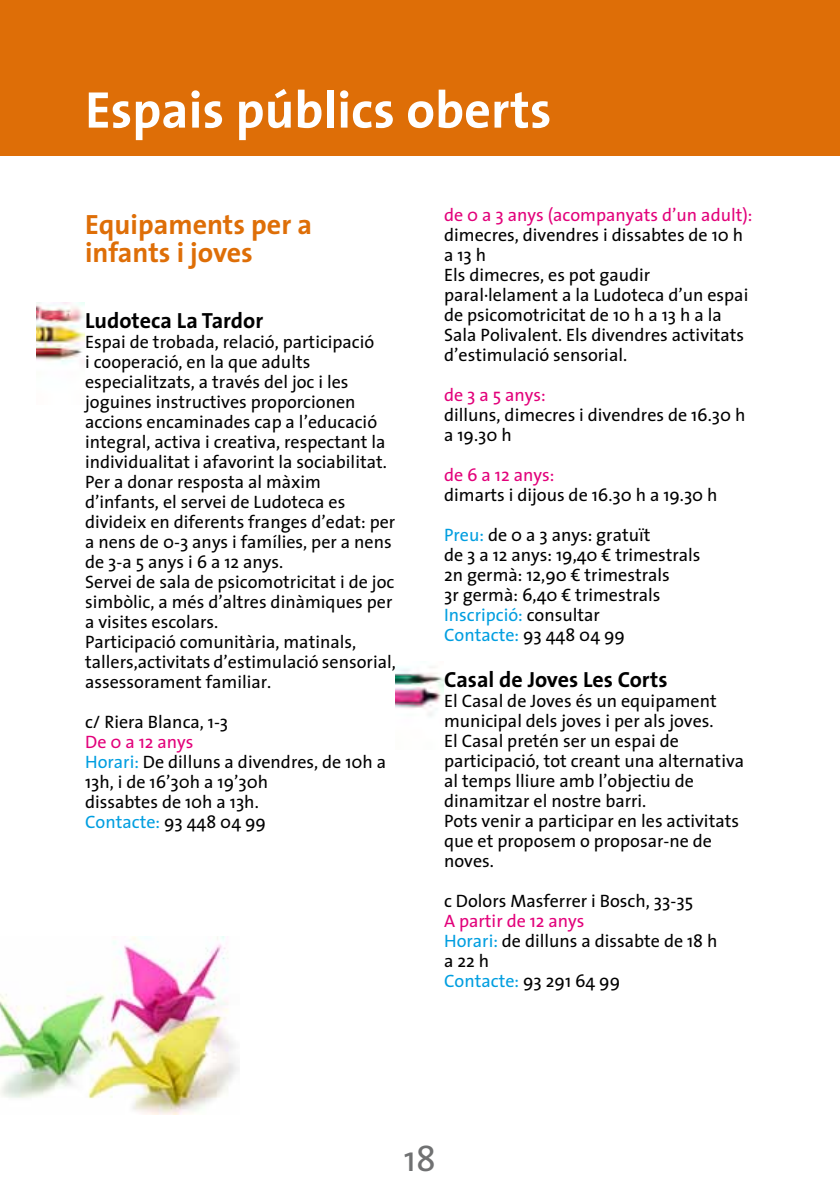
<style>
.page{position:relative;width:840px;height:1191px;background:#fff}
.page>*{position:absolute;margin:0;border:0;box-sizing:border-box;transform-origin:0 0}
.t1{font:700 52px "The Sans";color:#fff}
.t2{font:36px "The Sans";color:#707172}
.t3{font:700 28px/28px "The Sans";color:#de6e07}
.t4{font:700 22px "The Sans";color:#000}
.t5{font:18px/20px "The Sans";color:#000}
.t6{font:18px "The Sans";color:#e2007a}
.s1{color:#e2007a}
.s2{color:#009ee0}
</style>
<div class="page">
<div style="left:0;top:0;width:839px;height:156px;background:#de6e07"></div>
<img style="left:0;top:936px;width:239px;height:178px">
<img style="left:37px;top:302px;width:48px;height:62px">
<img style="left:395px;top:667px;width:48px;height:49px">
<h1 class="t1" style="left:85px;top:66px;width:467px">Espais públics oberts</h1>
<h3 class="t3" style="left:85px;top:210px;width:228px">Equipaments per a infants i joves</h3>
<p class="t4" style="left:85px;top:302px;width:179px">Ludoteca La Tardor</p>
<p class="t5" style="left:85px;top:331px;width:312px">Espai de trobada, relació, participació<br>i cooperació, en la que adults especialitzats, a través del joc i les joguines instructives proporcionen accions encaminades cap a l’educació integral, activa i creativa, respectant la individualitat i afavorint la sociabilitat.<br>Per a donar resposta al màxim d’infants, el servei de Ludoteca es divideix en diferents franges d’edat: per a nens de 0-3 anys i famílies, per a nens de 3-a 5 anys i 6 a 12 anys.<br>Servei de sala de psicomotricitat i de joc simbòlic, a més d’altres dinàmiques per a visites escolars.<br>Participació comunitària, matinals, tallers,activitats d’estimulació sensorial, assessorament familiar.</p>
<p class="t5" style="left:85px;top:711px;width:144px">c/ Riera Blanca, 1-3</p>
<p class="t5" style="left:85px;top:731px;width:302px"><span class="s1">De 0 a 12 anys<br></span><span class="s2">Horari:</span> De dilluns a divendres, de 10h a<br>13h, i de 16’30h a 19’30h<br>dissabtes de 10h a 13h.<br><span class="s2">Contacte:</span> 93 448 04 99</p>
<p class="t6" style="left:444px;top:200px;width:310px">de 0 a 3 anys (acompanyats d’un adult):</p>
<p class="t5" style="left:444px;top:224px;width:305px">dimecres, divendres i dissabtes de 10 h a 13 h<br>Els dimecres, es pot gaudir paral·lelament a la Ludoteca d’un espai de psicomotricitat de 10 h a 13 h a la<br>Sala Polivalent. Els divendres activitats d’estimulació sensorial.</p>
<p class="t6" style="left:444px;top:380px;width:103px">de 3 a 5 anys:</p>
<p class="t5" style="left:444px;top:404px;width:303px">dilluns, dimecres i divendres de 16.30 h a 19.30 h</p>
<p class="t6" style="left:444px;top:460px;width:112px">de 6 a 12 anys:</p>
<p class="t5" style="left:444px;top:484px;width:275px">dimarts i dijous de 16.30 h a 19.30 h</p>
<p class="t5" style="left:444px;top:524px;width:258px"><span class="s2">Preu:</span> de 0 a 3 anys: gratuït<br>de 3 a 12 anys: 19,40 € trimestrals<br>2n germà: 12,90 € trimestrals<br>3r germà: 6,40 € trimestrals<br><span class="s2">Inscripció:</span> consultar<br><span class="s2">Contacte:</span> 93 448 04 99</p>
<p class="t4" style="left:444px;top:661px;width:225px">Casal de Joves Les Corts</p>
<p class="t5" style="left:444px;top:690px;width:301px">El Casal de Joves és un equipament municipal dels joves i per als joves.<br>El Casal pretén ser un espai de participació, tot creant una alternativa al temps lliure amb l’objectiu de dinamitzar el nostre barri.<br>Pots venir a participar en les activitats que et proposem o proposar-ne de noves.</p>
<p class="t5" style="left:444px;top:890px;width:250px">c Dolors Masferrer i Bosch, 33-35</p>
<p class="t5" style="left:444px;top:910px;width:275px"><span class="s1">A partir de 12 anys<br></span><span class="s2">Horari:</span> de dilluns a dissabte de 18 h a 22 h<br><span class="s2">Contacte:</span> 93 291 64 99</p>
<h2 class="t2" style="left:404px;top:1128px;width:34px">18</h2>
</div>
